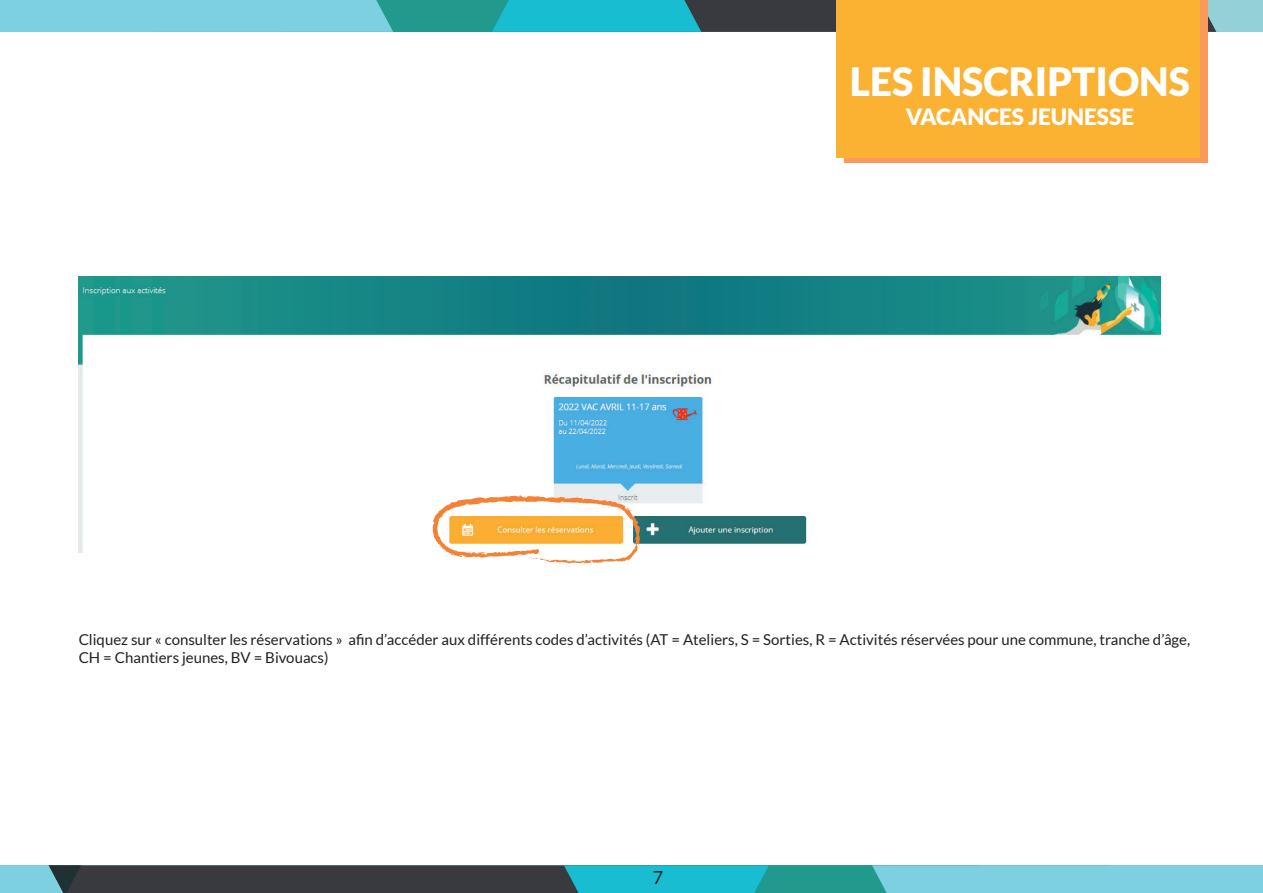
<style>
.page{position:relative;width:1263px;height:893px;background:#fff}
.page>*{position:absolute;margin:0;border:0;box-sizing:border-box;transform-origin:0 0}
.t1{font:900 39px "Lato";color:#fff}
.t2{font:900 22.5px "Lato";color:#fff}
.t3{font:18px "Lato";color:#231f20}
.t4{font:15px/18px "Lato";color:#231f20}
</style>
<div class="page">
<svg style="left:0;top:0;width:1263px;height:32px;background:#51acb6"></svg>
<svg style="left:0;top:865px;width:1263px;height:28px;background:#498b94"></svg>
<div style="left:844px;top:0;width:364px;height:163px;background:#f89a5c"></div>
<div style="left:837px;top:0;width:363px;height:158px;background:#fbb131"></div>
<img style="left:79px;top:276px;width:1081px;height:277px">
<svg style="left:432px;top:495px;width:209px;height:69px"></svg>
<h1 class="t1" style="left:850px;top:58px;width:341px">LES INSCRIPTIONS</h1>
<h2 class="t2" style="left:906px;top:104px;width:230px">VACANCES JEUNESSE</h2>
<p class="t4" style="left:79px;top:630px;width:1113px">Cliquez sur « consulter les réservations » afin d’accéder aux différents codes d’activités (AT = Ateliers, S = Sorties, R = Activités réservées pour une commune, tranche d’âge,<br>CH = Chantiers jeunes, BV = Bivouacs)</p>
<p class="t3" style="left:653px;top:867px;width:12px">7</p>
</div>
